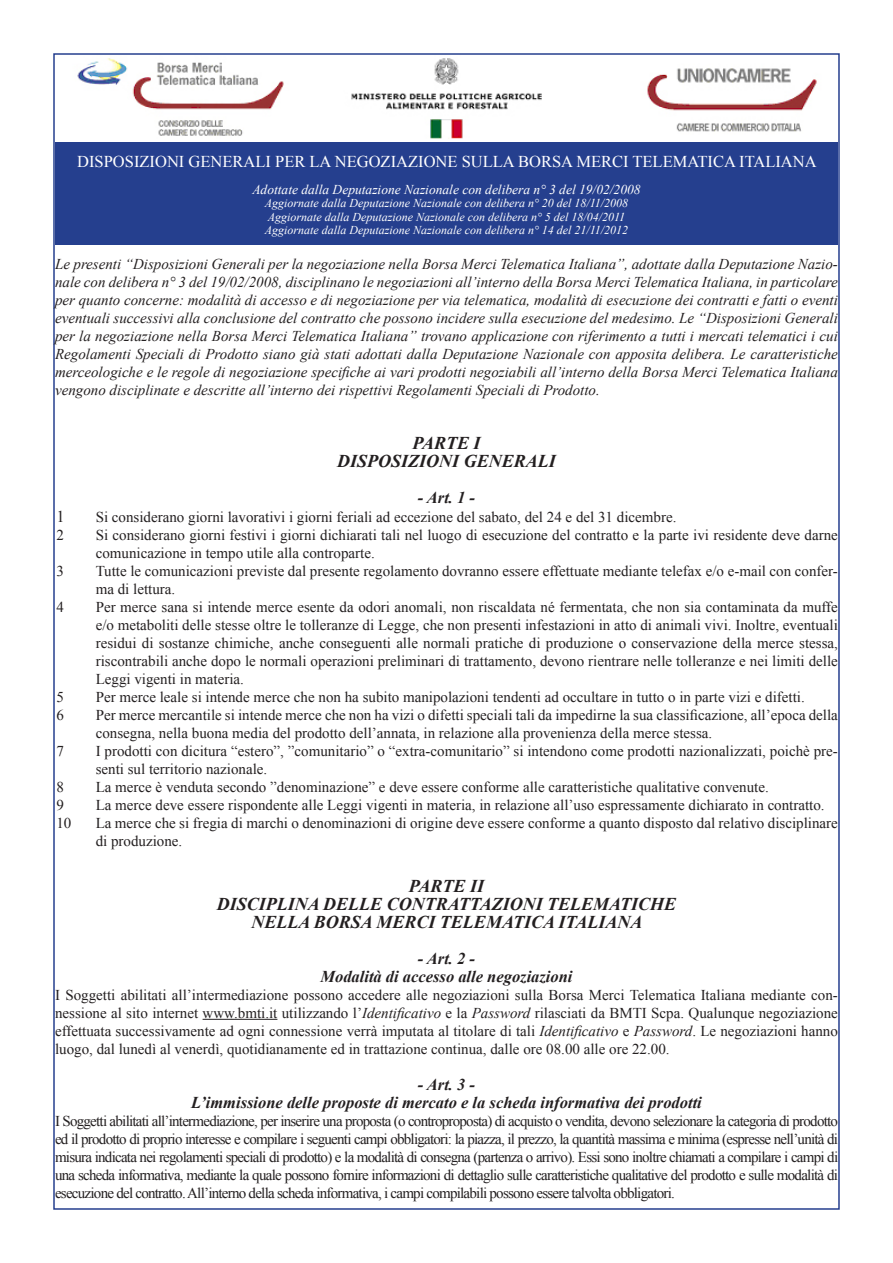
<style>
.page{position:relative;width:893px;height:1263px;background:#fff}
.page>*{position:absolute;margin:0;border:0;box-sizing:border-box;transform-origin:0 0}
.t1{font:italic 700 18px "Times New Roman";color:#231f20}
.t2{font:italic 700 16.5px "Times New Roman";color:#231f20}
.t3{font:16.5px "Times New Roman";color:#fff}
.t4{font:16.5px "Times New Roman";color:#231f20}
.t5{font:15px/18px "Times New Roman";color:#231f20}
.t6{font:italic 15px/18px "Times New Roman";color:#231f20;text-align:justify}
.t7{font:italic 13.5px "Times New Roman";color:#fff}
.t8{font:italic 12px "Times New Roman";color:#fff}
.s1{font-style:italic}
</style>
<div class="page">
<div style="left:55px;top:142px;width:783px;height:103px;background:#253f8e"></div>
<img style="left:77px;top:58px;width:740px;height:81px">
<hr style="left:203px;top:1019px;width:74px;height:1px;background:#231f20">
<p class="t3" style="left:77px;top:150px;width:741px">DISPOSIZIONI GENERALI PER LA NEGOZIAZIONE SULLA BORSA MERCI TELEMATICA ITALIANA</p>
<p class="t7" style="left:252px;top:180px;width:390px">Adottate dalla Deputazione Nazionale con delibera n° 3 del 19/02/2008</p>
<p class="t8" style="left:265px;top:195px;width:365px">Aggiornate dalla Deputazione Nazionale con delibera n° 20 del 18/11/2008</p>
<p class="t8" style="left:268px;top:209px;width:359px">Aggiornate dalla Deputazione Nazionale con delibera n° 5 del 18/04/2011</p>
<p class="t8" style="left:265px;top:222px;width:365px">Aggiornate dalla Deputazione Nazionale con delibera n° 14 del 21/11/2012</p>
<p class="t6" style="left:55px;top:255px;width:784px">Le presenti “Disposizioni Generali per la negoziazione nella Borsa Merci Telematica Italiana”, adottate dalla Deputazione Nazio&shy;nale con delibera n° 3 del 19/02/2008, disciplinano le negoziazioni all’interno della Borsa Merci Telematica Italiana, in particolare per quanto concerne: modalità di accesso e di negoziazione per via telematica, modalità di esecuzione dei contratti e fatti o eventi eventuali successivi alla conclusione del contratto che possono incidere sulla esecuzione del medesimo. Le “Disposizioni Generali per la negoziazione nella Borsa Merci Telematica Italiana” trovano applicazione con riferimento a tutti i mercati telematici i cui Regolamenti Speciali di Prodotto siano già stati adottati dalla Deputazione Nazionale con apposita delibera. Le caratteristiche merceologiche e le regole di negoziazione specifiche ai vari prodotti negoziabili all’interno della Borsa Merci Telematica Italiana vengono disciplinate e descritte all’interno dei rispettivi Regolamenti Speciali di Prodotto.</p>
<p class="t1" style="left:412px;top:431px;width:70px">PARTE I</p>
<p class="t1" style="left:337px;top:449px;width:220px">DISPOSIZIONI GENERALI</p>
<p class="t2" style="left:418px;top:486px;width:59px">- Art. 1 -</p>
<p class="t4" style="left:56px;top:505px;width:10px">1</p>
<p class="t5" style="left:56px;top:525px;width:9px">2</p>
<p class="t5" style="left:56px;top:561px;width:9px">3</p>
<p class="t5" style="left:56px;top:597px;width:9px">4</p>
<p class="t5" style="left:56px;top:687px;width:9px">5</p>
<p class="t5" style="left:56px;top:705px;width:9px">6</p>
<p class="t5" style="left:56px;top:741px;width:9px">7</p>
<p class="t5" style="left:56px;top:777px;width:9px">8</p>
<p class="t5" style="left:56px;top:795px;width:9px">9</p>
<p class="t5" style="left:56px;top:813px;width:16px">10</p>
<p class="t5" style="left:96px;top:507px;width:582px">Si considerano giorni lavorativi i giorni feriali ad eccezione del sabato, del 24 e del 31 dicembre.</p>
<p class="t5" style="left:96px;top:525px;width:744px">Si considerano giorni festivi i giorni dichiarati tali nel luogo di esecuzione del contratto e la parte ivi residente deve darne comunicazione in tempo utile alla controparte.</p>
<p class="t5" style="left:96px;top:561px;width:744px">Tutte le comunicazioni previste dal presente regolamento dovranno essere effettuate mediante telefax e/o e-mail con confer&shy;ma di lettura.</p>
<p class="t5" style="left:96px;top:597px;width:744px;text-align:justify">Per merce sana si intende merce esente da odori anomali, non riscaldata né fermentata, che non sia contaminata da muffe e/o metaboliti delle stesse oltre le tolleranze di Legge, che non presenti infestazioni in atto di animali vivi. Inoltre, eventuali residui di sostanze chimiche, anche conseguenti alle normali pratiche di produzione o conservazione della merce stessa, riscontrabili anche dopo le normali operazioni preliminari di trattamento, devono rientrare nelle tolleranze e nei limiti delle Leggi vigenti in materia.</p>
<p class="t5" style="left:96px;top:687px;width:711px">Per merce leale si intende merce che non ha subito manipolazioni tendenti ad occultare in tutto o in parte vizi e difetti.</p>
<p class="t5" style="left:96px;top:705px;width:744px">Per merce mercantile si intende merce che non ha vizi o difetti speciali tali da impedirne la sua classificazione, all’epoca della consegna, nella buona media del prodotto dell’annata, in relazione alla provenienza della merce stessa.</p>
<p class="t5" style="left:96px;top:741px;width:744px">I prodotti con dicitura “estero”, ”comunitario” o “extra-comunitario” si intendono come prodotti nazionalizzati, poichè pre&shy;senti sul territorio nazionale.</p>
<p class="t5" style="left:96px;top:777px;width:675px">La merce è venduta secondo ”denominazione” e deve essere conforme alle caratteristiche qualitative convenute.</p>
<p class="t5" style="left:96px;top:795px;width:731px">La merce deve essere rispondente alle Leggi vigenti in materia, in relazione all’uso espressamente dichiarato in contratto.</p>
<p class="t5" style="left:96px;top:813px;width:744px">La merce che si fregia di marchi o denominazioni di origine deve essere conforme a quanto disposto dal relativo disciplinare di produzione.</p>
<p class="t1" style="left:409px;top:873px;width:77px">PARTE II</p>
<p class="t1" style="left:217px;top:891px;width:461px">DISCIPLINA DELLE CONTRATTAZIONI TELEMATICHE</p>
<p class="t1" style="left:251px;top:909px;width:393px">NELLA BORSA MERCI TELEMATICA ITALIANA</p>
<p class="t2" style="left:418px;top:947px;width:59px">- Art. 2 -</p>
<p class="t2" style="left:320px;top:965px;width:254px">Modalità di accesso alle negoziazioni</p>
<p class="t5" style="left:55px;top:985px;width:784px;text-align:justify">I Soggetti abilitati all’intermediazione possono accedere alle negoziazioni sulla Borsa Merci Telematica Italiana mediante con&shy;nessione al sito internet www.bmti.it utilizzando l’<span class="s1">Identificativo</span> e la <span class="s1">Password</span> rilasciati da BMTI Scpa. Qualunque negoziazione effettuata successivamente ad ogni connessione verrà imputata al titolare di tali <span class="s1">Identificativo</span> e <span class="s1">Password</span>. Le negoziazioni hanno luogo, dal lunedì al venerdì, quotidianamente ed in trattazione continua, dalle ore 08.00 alle ore 22.00.</p>
<p class="t2" style="left:418px;top:1073px;width:59px">- Art. 3 -</p>
<p class="t2" style="left:191px;top:1091px;width:512px">L’immissione delle proposte di mercato e la scheda informativa dei prodotti</p>
<p class="t5" style="left:55px;top:1111px;width:785px;text-align:justify">I Soggetti abilitati all’intermediazione, per inserire una proposta (o controproposta) di acquisto o vendita, devono selezionare la categoria di prodotto ed il prodotto di proprio interesse e compilare i seguenti campi obbligatori: la piazza, il prezzo, la quantità massima e minima (espresse nell’unità di misura indicata nei regolamenti speciali di prodotto) e la modalità di consegna (partenza o arrivo). Essi sono inoltre chiamati a compilare i campi di una scheda informativa, mediante la quale possono fornire informazioni di dettaglio sulle caratteristiche qualitative del prodotto e sulle modalità di esecuzione del contratto. All’interno della scheda informativa, i campi compilabili possono essere talvolta obbligatori.</p>
</div>
